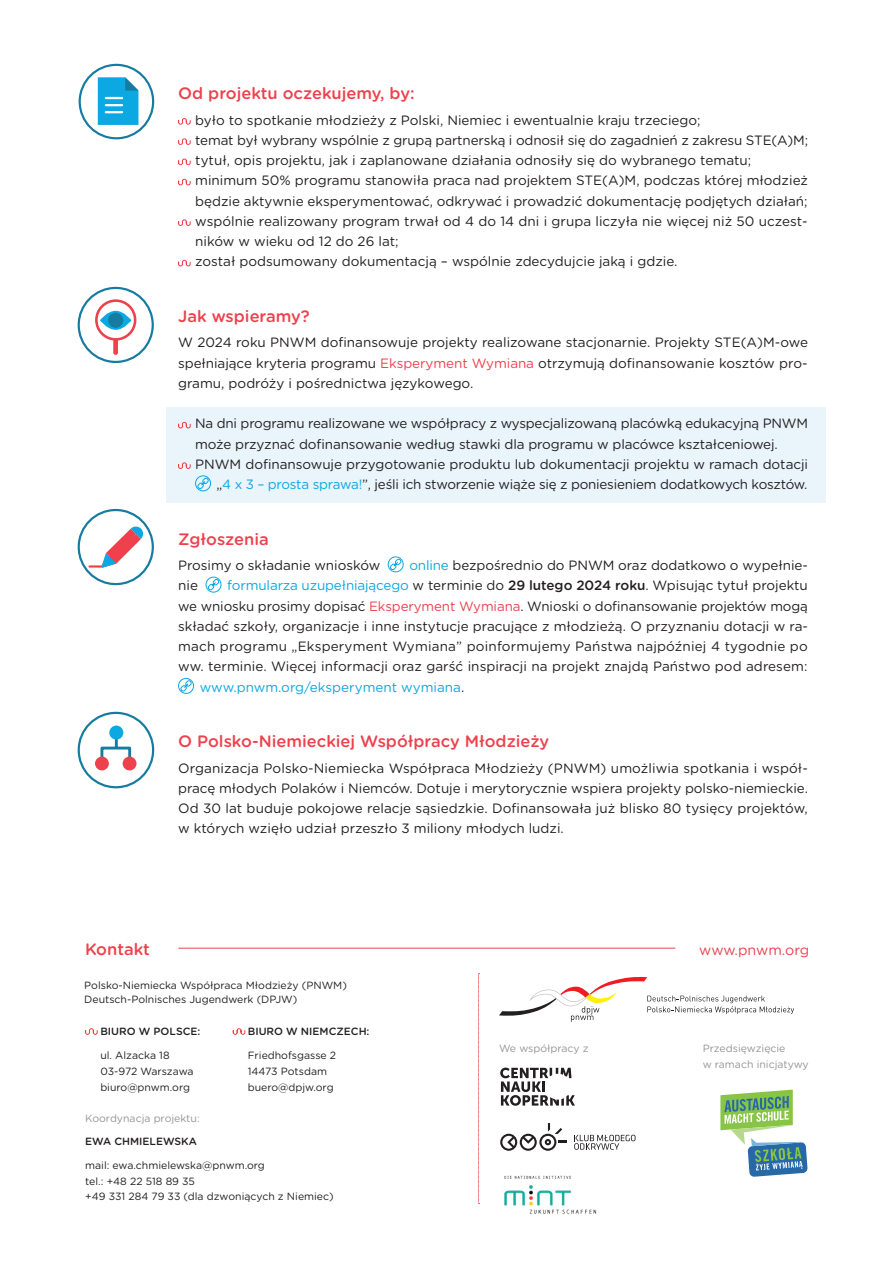
<style>
.page{position:relative;width:893px;height:1263px;background:#fff}
.page>*{position:absolute;margin:0;border:0;box-sizing:border-box;transform-origin:0 0}
.t1{font:500 16.5px "Gotham Rounded";color:#ee414d}
.t2{font:14.25px "Gotham Rounded";letter-spacing:-.01em;color:#ee414d}
.t3{font:13.5px/20.2px "Gotham Rounded";color:#231f20;text-align:justify}
.t4{font:13.5px "Gotham Rounded";color:#0ba8e1}
.t5{font:10.5px/15.8px "Gotham Rounded";color:#231f20}
.t6{font:10.5px/15.8px "Gotham Rounded";color:#939598}
.t7{font:500 10.5px "Gotham Rounded";color:#231f20}
.s1{color:#ee414d}
.s2{color:#0ba8e1}
.s3{font-weight:500}
.s4{color:#231f20}
</style>
<div class="page">
<div style="left:166px;top:407px;width:660px;height:96px;background:#e9f4fb"></div>
<svg style="left:178px;top:119px;width:13px;height:6px"></svg>
<svg style="left:178px;top:139px;width:13px;height:6px"></svg>
<svg style="left:178px;top:159px;width:13px;height:6px"></svg>
<svg style="left:178px;top:179px;width:13px;height:7px"></svg>
<svg style="left:178px;top:220px;width:13px;height:6px"></svg>
<svg style="left:178px;top:260px;width:13px;height:7px"></svg>
<svg style="left:178px;top:422px;width:13px;height:7px"></svg>
<svg style="left:178px;top:463px;width:13px;height:6px"></svg>
<div style="left:195px;top:475px;width:16px;height:16px;border:1px solid #0ba8e1;border-radius:50%"></div>
<svg style="left:197px;top:477px;width:12px;height:13px"></svg>
<div style="left:388px;top:556px;width:15px;height:16px;border:1px solid #0ba8e1;border-radius:50%"></div>
<svg style="left:389px;top:558px;width:13px;height:13px"></svg>
<div style="left:206px;top:577px;width:15px;height:15px;border:1px solid #0ba8e1;border-radius:50%"></div>
<svg style="left:207px;top:578px;width:13px;height:13px"></svg>
<div style="left:178px;top:678px;width:16px;height:16px;border:1px solid #0ba8e1;border-radius:50%"></div>
<svg style="left:180px;top:679px;width:12px;height:13px"></svg>
<svg style="left:98px;top:77px;width:40px;height:48px;background:#26afe1"></svg>
<div style="left:79px;top:64px;width:75px;height:75px;border:2px solid #157ba1;border-radius:50%"></div>
<div style="left:78px;top:287px;width:76px;height:76px;border:2px solid #157ba1;border-radius:50%"></div>
<svg style="left:113px;top:341px;width:5px;height:14px"></svg>
<div style="left:95px;top:299px;width:41px;height:42px;border:3px solid #ee414d;border-radius:50%"></div>
<svg style="left:100px;top:311px;width:31px;height:19px"></svg>
<div style="left:108px;top:313px;width:15px;height:15px;background:#157ba1;border-radius:50%"></div>
<svg style="left:90px;top:526px;width:53px;height:42px"></svg>
<div style="left:78px;top:509px;width:76px;height:76px;border:2px solid #157ba1;border-radius:50%"></div>
<svg style="left:100px;top:736px;width:32px;height:24px"></svg>
<div style="left:109px;top:725px;width:14px;height:15px;background:#0ba8e1;border-radius:50%"></div>
<div style="left:123px;top:756px;width:13px;height:14px;background:#ee414d;border-radius:50%"></div>
<div style="left:95px;top:756px;width:14px;height:14px;background:#ee414d;border-radius:50%"></div>
<div style="left:78px;top:712px;width:76px;height:76px;border:2px solid #157ba1;border-radius:50%"></div>
<hr style="left:178px;top:948px;width:497px;height:1px;background:#ee414d">
<svg style="left:85px;top:1029px;width:13px;height:6px"></svg>
<svg style="left:233px;top:1029px;width:13px;height:6px"></svg>
<svg style="left:478px;top:973px;width:2px;height:231px"></svg>
<svg style="left:499px;top:977px;width:295px;height:45px"></svg>
<svg style="left:720px;top:1089px;width:88px;height:88px"></svg>
<svg style="left:574px;top:1135px;width:61px;height:15px"></svg>
<svg style="left:500px;top:1123px;width:67px;height:28px"></svg>
<svg style="left:500px;top:1067px;width:75px;height:39px"></svg>
<img style="left:504px;top:1175px;width:93px;height:39px">
<p class="t1" style="left:178px;top:81px;width:238px">Od projektu oczekujemy, by:</p>
<p class="t3" style="left:195px;top:109px;width:614px;text-align:left">było to spotkanie młodzieży z Polski, Niemiec i ewentualnie kraju trzeciego;<br>temat był wybrany wspólnie z grupą partnerską i odnosił się do zagadnień z zakresu STE(A)M; tytuł, opis projektu, jak i zaplanowane działania odnosiły się do wybranego tematu; minimum 50% programu stanowiła praca nad projektem STE(A)M, podczas której młodzież będzie aktywnie eksperymentować, odkrywać i prowadzić dokumentację podjętych działań; wspólnie realizowany program trwał od 4 do 14 dni i grupa liczyła nie więcej niż 50 uczest&shy;ników w wieku od 12 do 26 lat;<br>został podsumowany dokumentacją – wspólnie zdecydujcie jaką i gdzie.</p>
<p class="t1" style="left:178px;top:304px;width:133px">Jak wspieramy?</p>
<p class="t3" style="left:178px;top:332px;width:631px">W 2024 roku PNWM dofinansowuje projekty realizowane stacjonarnie. Projekty STE(A)M-owe spełniające kryteria programu <span class="s1">Eksperyment Wymiana</span> otrzymują dofinansowanie kosztów pro&shy;gramu, podróży i pośrednictwa językowego.</p>
<p class="t3" style="left:195px;top:413px;width:614px">Na dni programu realizowane we współpracy z wyspecjalizowaną placówką edukacyjną PNWM</p>
<p class="t3" style="left:195px;top:433px;width:584px">może przyznać dofinansowanie według stawki dla programu w placówce kształceniowej.</p>
<p class="t3" style="left:195px;top:453px;width:614px">PNWM dofinansowuje przygotowanie produktu lub dokumentacji projektu w ramach dotacji</p>
<p class="t3" style="left:216px;top:474px;width:593px">„<span class="s2">4 x 3 – prosta sprawa!</span>”, jeśli ich stworzenie wiąże się z poniesieniem dodatkowych kosztów.</p>
<p class="t1" style="left:178px;top:527px;width:92px">Zgłoszenia</p>
<p class="t3" style="left:178px;top:555px;width:204px">Prosimy o składanie wniosków</p>
<p class="t3" style="left:409px;top:555px;width:400px"><span class="s2">online</span> bezpośrednio do PNWM oraz dodatkowo o wypełnie-</p>
<p class="t3" style="left:178px;top:575px;width:21px">nie</p>
<p class="t3" style="left:227px;top:575px;width:582px"><span class="s2">formularza uzupełniającego</span> w terminie do <span class="s3">29 lutego 2024 roku</span>. Wpisując tytuł projektu</p>
<p class="t3" style="left:178px;top:595px;width:631px">we wniosku prosimy dopisać <span class="s1">Eksperyment Wymiana</span>. Wnioski o dofinansowanie projektów mogą</p>
<p class="t3" style="left:178px;top:615px;width:631px">składać szkoły, organizacje i inne instytucje pracujące z młodzieżą. O przyznaniu dotacji w ra-</p>
<p class="t3" style="left:178px;top:636px;width:631px">mach programu „Eksperyment Wymiana” poinformujemy Państwa najpóźniej 4 tygodnie po</p>
<p class="t3" style="left:178px;top:656px;width:631px">ww. terminie. Więcej informacji oraz garść inspiracji na projekt znajdą Państwo pod adresem:</p>
<p class="t4" style="left:200px;top:677px;width:266px">www.pnwm.org/eksperyment wymiana<span class="s4">.</span></p>
<p class="t1" style="left:178px;top:729px;width:373px">O Polsko-Niemieckiej Współpracy Młodzieży</p>
<p class="t3" style="left:178px;top:757px;width:631px">Organizacja Polsko-Niemiecka Współpraca Młodzieży (PNWM) umożliwia spotkania i współ&shy;pracę młodych Polaków i Niemców. Dotuje i merytorycznie wspiera projekty polsko-niemieckie.<br>Od 30 lat buduje pokojowe relacje sąsiedzkie. Dofinansowała już blisko 80 tysięcy projektów, w których wzięło udział przeszło 3 miliony młodych ludzi.</p>
<p class="t1" style="left:85px;top:937px;width:67px">Kontakt</p>
<p class="t2" style="left:699px;top:940px;width:112px">www.pnwm.org</p>
<p class="t5" style="left:84px;top:978px;width:264px;line-height:14.2px">Polsko-Niemiecka Współpraca Młodzieży (PNWM)<br>Deutsch-Polnisches Jugendwerk (DPJW)</p>
<p class="t7" style="left:100px;top:1023px;width:102px">BIURO W POLSCE:</p>
<p class="t5" style="left:100px;top:1047px;width:95px">ul. Alzacka 18<br>03-972 Warszawa biuro@pnwm.org</p>
<p class="t7" style="left:248px;top:1023px;width:123px">BIURO W NIEMCZECH:</p>
<p class="t5" style="left:248px;top:1047px;width:90px">Friedhofsgasse 2<br>14473 Potsdam buero@dpjw.org</p>
<p class="t6" style="left:499px;top:1040px;width:91px">We współpracy z</p>
<p class="t6" style="left:703px;top:1040px;width:108px">Przedsięwzięcie<br>w ramach inicjatywy</p>
<p class="t6" style="left:85px;top:1110px;width:116px">Koordynacja projektu:</p>
<p class="t7" style="left:85px;top:1133px;width:113px">EWA CHMIELEWSKA</p>
<p class="t5" style="left:85px;top:1157px;width:250px">mail: ewa.chmielewska@pnwm.org<br>tel.: +48 22 518 89 35<br>+49 331 284 79 33 (dla dzwoniących z Niemiec)</p>
</div>
